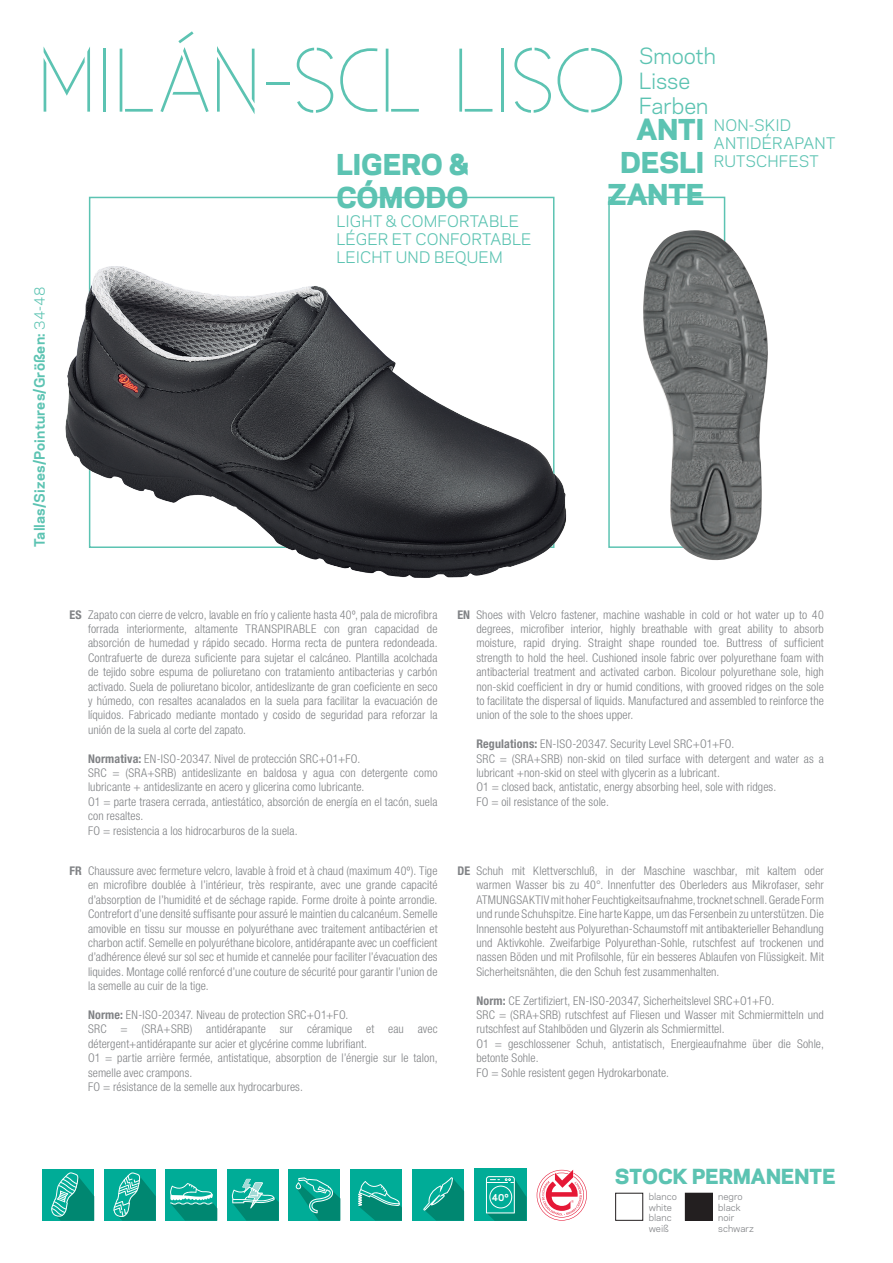
<style>
.page{position:relative;width:893px;height:1263px;background:#fff}
.page>*{position:absolute;margin:0;border:0;box-sizing:border-box;transform-origin:0 0}
.t1{font:300 90px "Existence Stencil";letter-spacing:-.025em;color:#5cc3b2}
.t2{font:800 27px/32.4px "Galaxie Polaris";letter-spacing:.005em;color:#5cc3b2;text-align:right}
.t3{font:21px/25.2px "Galaxie Polaris";color:#5cc3b2}
.t4{font:800 19.5px "Galaxie Polaris";letter-spacing:.01em;color:#5cc3b2}
.t5{font:15px/18px "Galaxie Polaris";letter-spacing:.01em;color:#5cc3b2}
.t6{font:700 13.5px "Galaxie Polaris";letter-spacing:.01em;color:#5cc3b2}
.t7{font:300 condensed 12px/14.4px "Helvetica Neue LT Std";letter-spacing:.01em;color:#808285;text-align:justify}
.t8{font:700 condensed 12px "Helvetica Neue LT Std";letter-spacing:.015em;color:#808285}
.t9{font:9px/10.5px "Galaxie Polaris";color:#808285}
.t10{font:700 9px "Galaxie Polaris";color:#fff}
.s1{font-weight:400}
.s2{font-weight:700}
</style>
<div class="page">
<div style="left:608px;top:197px;width:117px;height:351px;border:2px solid #5cc3b2"></div>
<div style="left:227px;top:1168px;width:52px;height:52px;background:#00ac97"></div>
<svg style="left:232px;top:1179px;width:47px;height:41px"></svg>
<div style="left:288px;top:1168px;width:52px;height:52px;background:#00ac97"></div>
<svg style="left:296px;top:1177px;width:44px;height:43px"></svg>
<div style="left:104px;top:1168px;width:52px;height:52px;background:#00ac97"></div>
<svg style="left:113px;top:1172px;width:43px;height:48px"></svg>
<div style="left:42px;top:1168px;width:52px;height:52px;background:#00ac97"></div>
<svg style="left:51px;top:1172px;width:43px;height:48px"></svg>
<div style="left:165px;top:1168px;width:52px;height:52px;background:#00ac97"></div>
<svg style="left:170px;top:1183px;width:47px;height:37px"></svg>
<div style="left:350px;top:1168px;width:52px;height:52px;background:#00ac97"></div>
<svg style="left:358px;top:1181px;width:44px;height:39px"></svg>
<div style="left:412px;top:1168px;width:52px;height:52px;background:#00ac97"></div>
<svg style="left:423px;top:1177px;width:41px;height:43px"></svg>
<img style="left:65px;top:266px;width:502px;height:312px">
<svg style="left:537px;top:1170px;width:50px;height:50px"></svg>
<img style="left:643px;top:230px;width:125px;height:331px">
<div style="left:615px;top:1193px;width:28px;height:28px;border:1px solid #231f20"></div>
<div style="left:685px;top:1193px;width:27px;height:27px;background:#231f20"></div>
<div style="left:685px;top:1193px;width:28px;height:28px;border:1px solid #231f20"></div>
<div style="left:474px;top:1169px;width:52px;height:52px;background:#00ac97"></div>
<svg style="left:486px;top:1176px;width:40px;height:45px"></svg>
<h1 class="t1" style="left:37px;top:31px;width:591px">MILÁN-SCL LISO</h1>
<h3 class="t3" style="left:639px;top:42px;width:79px">Smooth<br>Lisse<br>Farben</h3>
<p class="t6" style="left:30px;top:547px;width:262px;rotate:-90deg">Tallas/Sizes/Pointures/Größen: <span class="s1">34-48</span></p>
<h2 class="t2" style="left:336px;top:147px;width:134px;text-align:left">LIGERO &amp;<br>CÓMODO</h2>
<p class="t5" style="left:336px;top:212px;width:197px">LIGHT &amp; COMFORTABLE<br>LÉGER ET CONFORTABLE<br>LEICHT UND BEQUEM</p>
<h2 class="t2" style="left:608px;top:112px;width:98px">ANTI<br>DESLI<br>ZANTE</h2>
<p class="t5" style="left:714px;top:116px;width:123px">NON-SKID<br>ANTIDÉRAPANT<br>RUTSCHFEST</p>
<p class="t7" style="left:88px;top:607px;width:351px">Zapato con cierre de velcro, lavable en frío y caliente hasta 40º, pala de microfibra forrada interiormente, altamente TRANSPIRABLE con gran capacidad de absorción de humedad y rápido secado. Horma recta de puntera redondeada.<br>Contrafuerte de dureza suficiente para sujetar el calcáneo. Plantilla acolchada de tejido sobre espuma de poliuretano con tratamiento antibacterias y carbón activado. Suela de poliuretano bicolor, antideslizante de gran coeficiente en seco y húmedo, con resaltes acanalados en la suela para facilitar la evacuación de líquidos. Fabricado mediante montado y cosido de seguridad para reforzar la unión de la suela al corte del zapato.</p>
<p class="t7" style="left:88px;top:751px;width:351px;text-align:left"><span class="s2">Normativa:</span> EN-ISO-20347. Nivel de protección SRC+O1+FO.<br>SRC = (SRA+SRB) antideslizante en baldosa y agua con detergente como lubricante + antideslizante en acero y glicerina como lubricante.<br>O1 = parte trasera cerrada, antiestático, absorción de energía en el tacón, suela con resaltes.<br>FO = resistencia a los hidrocarburos de la suela.</p>
<p class="t8" style="left:70px;top:607px;width:14px">ES</p>
<p class="t7" style="left:88px;top:863px;width:351px">Chaussure avec fermeture velcro, lavable à froid et à chaud (maximum 40º). Tige en microfibre doublée à l’intérieur, très respirante, avec une grande capacité d’absorption de l’humidité et de séchage rapide. Forme droite à pointe arrondie.<br>Contrefort d’une densité suffisante pour assuré le maintien du calcanéum. Semelle amovible en tissu sur mousse en polyuréthane avec traitement antibactérien et charbon actif. Semelle en polyuréthane bicolore, antidérapante avec un coefficient d’adhérence élevé sur sol sec et humide et cannelée pour faciliter l’évacuation des liquides. Montage collé renforcé d’une couture de sécurité pour garantir l’union de la semelle au cuir de la tige.</p>
<p class="t7" style="left:88px;top:1007px;width:351px;text-align:left"><span class="s2">Norme:</span> EN-ISO-20347. Niveau de protection SRC+O1+FO.<br>SRC = (SRA+SRB) antidérapante sur céramique et eau avec détergent+antidérapante sur acier et glycérine comme lubrifiant.<br>O1 = partie arrière fermée, antistatique, absorption de l’énergie sur le talon, semelle avec crampons.<br>FO = résistance de la semelle aux hydrocarbures.</p>
<p class="t8" style="left:69px;top:863px;width:14px">FR</p>
<p class="t7" style="left:476px;top:607px;width:349px">Shoes with Velcro fastener, machine washable in cold or hot water up to 40 degrees, microfiber interior, highly breathable with great ability to absorb moisture, rapid drying. Straight shape rounded toe. Buttress of sufficient strength to hold the heel. Cushioned insole fabric over polyurethane foam with antibacterial treatment and activated carbon. Bicolour polyurethane sole, high non-skid coefficient in dry or humid conditions, with grooved ridges on the sole to facilitate the dispersal of liquids. Manufactured and assembled to reinforce the union of the sole to the shoes upper.</p>
<p class="t7" style="left:476px;top:737px;width:349px;text-align:left"><span class="s2">Regulations:</span> EN-ISO-20347. Security Level SRC+O1+FO.<br>SRC = (SRA+SRB) non-skid on tiled surface with detergent and water as a lubricant +non-skid on steel with glycerin as a lubricant.<br>O1 = closed back, antistatic, energy absorbing heel, sole with ridges.<br>FO = oil resistance of the sole.</p>
<p class="t8" style="left:457px;top:607px;width:14px">EN</p>
<p class="t7" style="left:476px;top:863px;width:349px">Schuh mit Klettverschluß, in der Maschine waschbar, mit kaltem oder warmen Wasser bis zu 40°. Innenfutter des Oberleders aus Mikrofaser, sehr ATMUNGSAKTIV mit hoher Feuchtigkeitsaufnahme, trocknet schnell. Gerade Form und runde Schuhspitze. Eine harte Kappe, um das Fersenbein zu unterstützen. Die Innensohle besteht aus Polyurethan-Schaumstoff mit antibakterieller Behandlung und Aktivkohle. Zweifarbige Polyurethan-Sohle, rutschfest auf trockenen und nassen Böden und mit Profilsohle, für ein besseres Ablaufen von Flüssigkeit. Mit Sicherheitsnähten, die den Schuh fest zusammenhalten.</p>
<p class="t7" style="left:476px;top:993px;width:349px;text-align:left"><span class="s2">Norm:</span> CE Zertifiziert, EN-ISO-20347, Sicherheitslevel SRC+O1+FO.<br>SRC = (SRA+SRB) rutschfest auf Fliesen und Wasser mit Schmiermitteln und rutschfest auf Stahlböden und Glyzerin als Schmiermittel.<br>O1 = geschlossener Schuh, antistatisch, Energieaufnahme über die Sohle, betonte Sohle.<br>FO = Sohle resistent gegen Hydrokarbonate.</p>
<p class="t8" style="left:457px;top:863px;width:14px">DE</p>
<p class="t10" style="left:492px;top:1190px;width:18px">40º</p>
<h3 class="t4" style="left:615px;top:1162px;width:222px">STOCK PERMANENTE</h3>
<p class="t9" style="left:649px;top:1191px;width:30px">blanco white blanc weiß</p>
<p class="t9" style="left:718px;top:1191px;width:37px">negro black noir schwarz</p>
</div>
